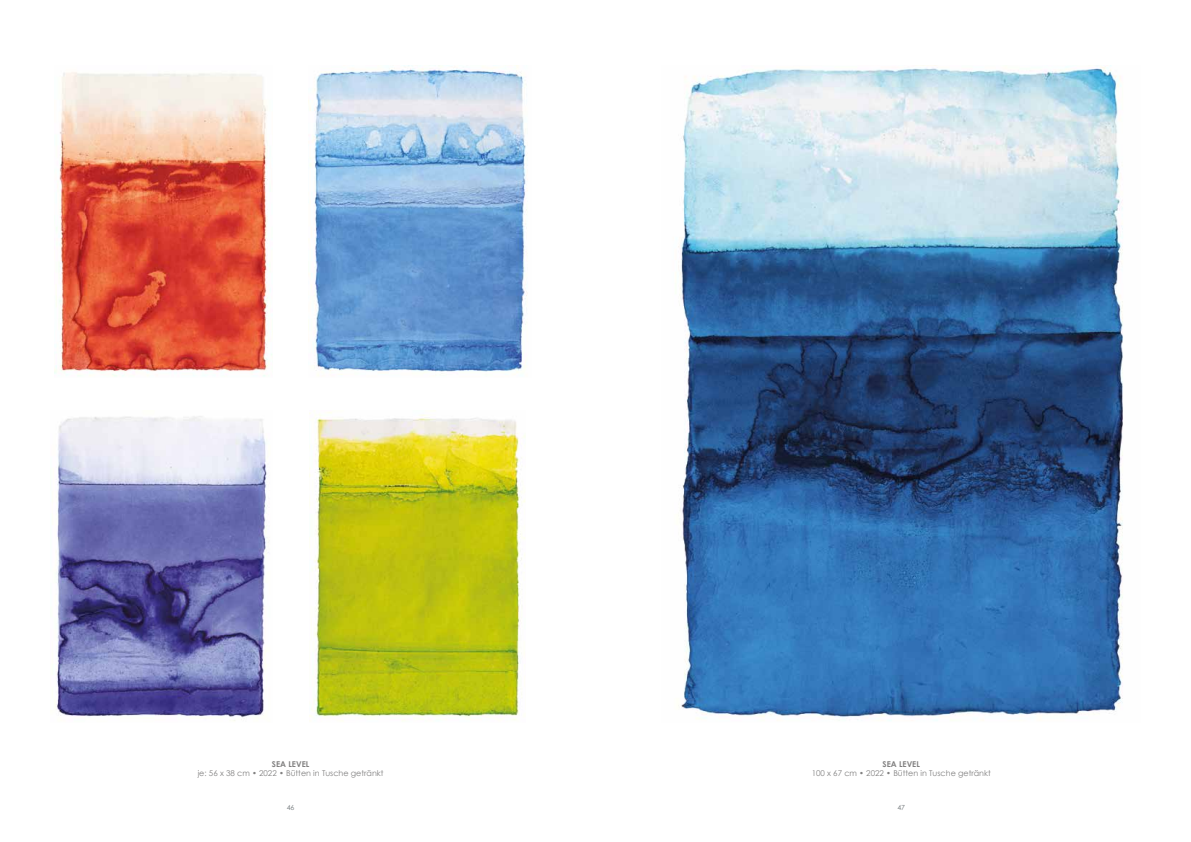
<style>
.page{position:relative;width:1191px;height:842px;background:#fff}
.page>*{position:absolute;margin:0;border:0;box-sizing:border-box;transform-origin:0 0}
.t1{font:8px "Century Gothic";color:#818080}
.t2{font:700 8px "Century Gothic";color:#818080}
.t3{font:7px "Century Gothic";color:#71777a}
</style>
<div class="page">
<img style="left:55px;top:72px;width:217px;height:305px">
<img style="left:308px;top:65px;width:220px;height:311px">
<img style="left:309px;top:412px;width:217px;height:309px">
<img style="left:57px;top:416px;width:213px;height:305px">
<img style="left:678px;top:65px;width:445px;height:656px">
<p class="t2" style="left:272px;top:758px;width:39px">SEA LEVEL</p>
<p class="t1" style="left:198px;top:768px;width:187px">je: 56 x 38 cm • 2022 • Bütten in Tusche getränkt</p>
<p class="t2" style="left:882px;top:758px;width:39px">SEA LEVEL</p>
<p class="t1" style="left:811px;top:768px;width:181px">100 x 67 cm • 2022 • Bütten in Tusche getränkt</p>
<p class="t3" style="left:287px;top:802px;width:9px">46</p>
<p class="t3" style="left:897px;top:802px;width:9px">47</p>
</div>
